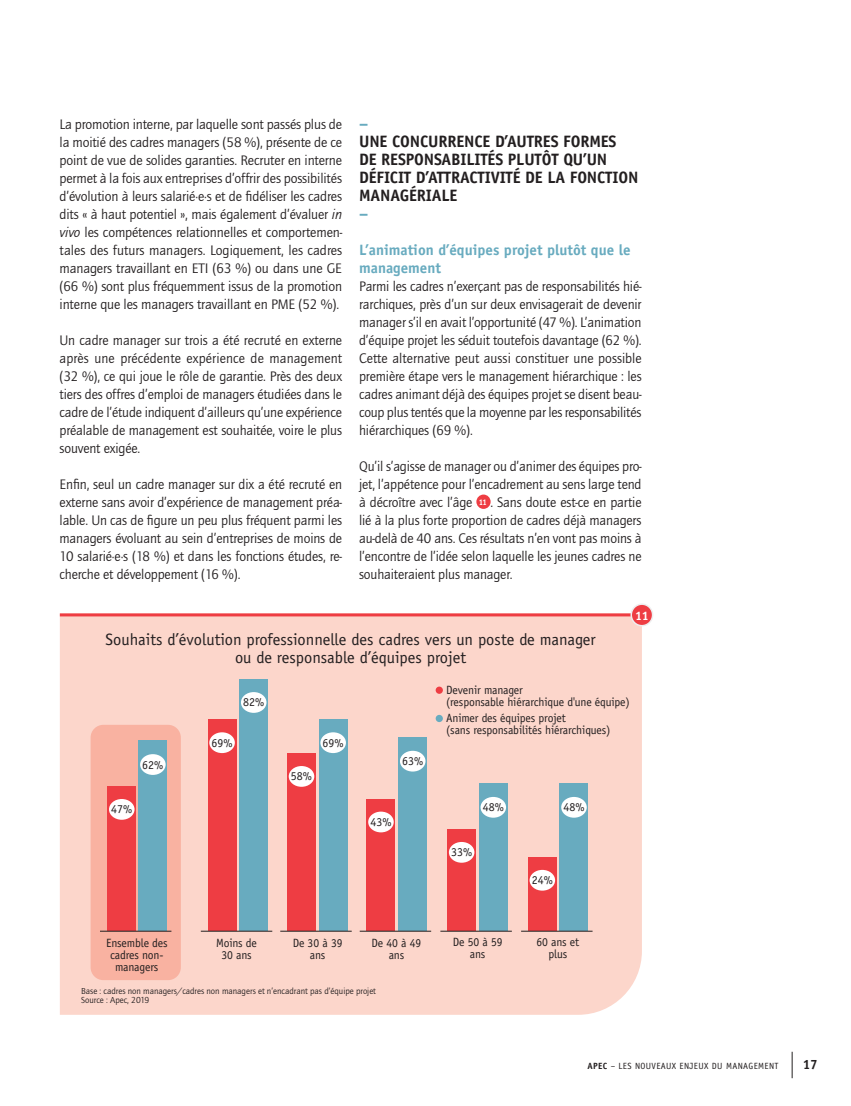
<style>
.page{position:relative;width:851px;height:1106px;background:#fff}
.page>*{position:absolute;margin:0;border:0;box-sizing:border-box;transform-origin:0 0}
.t1{font:700 16.5px/18px "Officina Sans";letter-spacing:-.01em;color:#231f20}
.t2{font:16.5px/18px "Officina Sans";color:#231f20;text-align:center}
.t3{font:700 16.5px "Officina Sans";color:#68abbf}
.t4{font:700 15px/18px "Officina Sans";color:#68abbf}
.t5{font:14.25px/18px "Quay Itc T";letter-spacing:-.01em;color:#231f20;text-align:justify}
.t6{font:700 13.5px "Officina Sans";color:#231f20}
.t7{font:700 12.3px "Officina Sans";color:#fff}
.t8{font:12px/12px "Officina Sans";letter-spacing:-.01em;color:#231f20;text-align:center}
.t9{font:9px/9px "Quay Itc T";color:#231f20}
.t10{font:9px "Officina Sans";letter-spacing:.04em;color:#231f20}
.s1{font-style:italic}
.s2{font-family:"Officina Sans";font-weight:700;font-size:8.25px;color:#fff}
.s3{font-weight:700}
</style>
<div class="page">
<svg style="left:791px;top:1051px;width:1px;height:27px"></svg>
<div style="left:60px;top:616px;width:581px;height:398px;background:#fcd6cb"></div>
<div style="left:91px;top:725px;width:90px;height:255px;background:#f9b2a1;border-radius:13px"></div>
<div style="left:476px;top:494px;width:14px;height:15px;background:#ee3d43;border-radius:50%"></div>
<hr style="left:60px;top:613px;width:581px;height:3px;background:#ee3d43">
<div style="left:631px;top:604px;width:21px;height:21px;background:#ee3d43;border-radius:50%"></div>
<div style="left:630px;top:603px;width:23px;height:23px;border:2px solid #eeeeef;border-radius:50%"></div>
<div style="left:108px;top:786px;width:28px;height:144px;background:#ee3d43"></div>
<div style="left:208px;top:719px;width:28px;height:211px;background:#ee3d43"></div>
<div style="left:287px;top:753px;width:28px;height:177px;background:#ee3d43"></div>
<div style="left:367px;top:799px;width:28px;height:131px;background:#ee3d43"></div>
<div style="left:447px;top:829px;width:28px;height:101px;background:#ee3d43"></div>
<div style="left:528px;top:857px;width:28px;height:73px;background:#ee3d43"></div>
<div style="left:139px;top:741px;width:28px;height:189px;background:#68abbf"></div>
<div style="left:240px;top:679px;width:28px;height:251px;background:#68abbf"></div>
<div style="left:319px;top:719px;width:28px;height:211px;background:#68abbf"></div>
<div style="left:398px;top:737px;width:28px;height:193px;background:#68abbf"></div>
<div style="left:479px;top:783px;width:28px;height:147px;background:#68abbf"></div>
<div style="left:560px;top:783px;width:28px;height:147px;background:#68abbf"></div>
<hr style="left:100px;top:930px;width:71px;height:1px;background:#231f20">
<hr style="left:201px;top:930px;width:71px;height:1px;background:#231f20">
<hr style="left:280px;top:930px;width:71px;height:1px;background:#231f20">
<hr style="left:359px;top:930px;width:72px;height:1px;background:#231f20">
<hr style="left:440px;top:930px;width:72px;height:1px;background:#231f20">
<hr style="left:521px;top:930px;width:71px;height:1px;background:#231f20">
<div style="left:109px;top:799px;width:25px;height:20px;background:#fff;border-radius:50%"></div>
<div style="left:140px;top:754px;width:26px;height:21px;background:#fff;border-radius:50%"></div>
<div style="left:209px;top:732px;width:26px;height:21px;background:#fff;border-radius:50%"></div>
<div style="left:241px;top:692px;width:25px;height:21px;background:#fff;border-radius:50%"></div>
<div style="left:289px;top:766px;width:25px;height:20px;background:#fff;border-radius:50%"></div>
<div style="left:320px;top:732px;width:26px;height:21px;background:#fff;border-radius:50%"></div>
<div style="left:368px;top:811px;width:25px;height:21px;background:#fff;border-radius:50%"></div>
<div style="left:400px;top:750px;width:25px;height:21px;background:#fff;border-radius:50%"></div>
<div style="left:449px;top:842px;width:25px;height:20px;background:#fff;border-radius:50%"></div>
<div style="left:529px;top:870px;width:26px;height:20px;background:#fff;border-radius:50%"></div>
<div style="left:561px;top:797px;width:25px;height:20px;background:#fff;border-radius:50%"></div>
<div style="left:480px;top:797px;width:26px;height:20px;background:#fff;border-radius:50%"></div>
<svg style="left:435px;top:686px;width:8px;height:8px"></svg>
<div style="left:435px;top:715px;width:8px;height:7px;background:#68abbf;border-radius:50%"></div>
<p class="t5" style="left:60px;top:115px;width:284px">La promotion interne, par laquelle sont passés plus de la moitié des cadres managers (58 %), présente de ce point de vue de solides garanties. Recruter en interne permet à la fois aux entreprises d’offrir des possibilités d’évolution à leurs salarié·e·s et de fidéliser les cadres dits « à haut potentiel », mais également d’évaluer <span class="s1">in vivo</span> les compétences relationnelles et comportemen&shy;tales des futurs managers. Logiquement, les cadres managers travaillant en ETI (63 %) ou dans une GE (66 %) sont plus fréquemment issus de la promotion interne que les managers travaillant en PME (52 %).</p>
<p class="t5" style="left:60px;top:331px;width:284px">Un cadre manager sur trois a été recruté en externe après une précédente expérience de management (32 %), ce qui joue le rôle de garantie. Près des deux tiers des offres d’emploi de managers étudiées dans le cadre de l’étude indiquent d’ailleurs qu’une expérience préalable de management est souhaitée, voire le plus souvent exigée.</p>
<p class="t5" style="left:60px;top:475px;width:284px">Enfin, seul un cadre manager sur dix a été recruté en externe sans avoir d’expérience de management préa&shy;lable. Un cas de figure un peu plus fréquent parmi les managers évoluant au sein d’entreprises de moins de 10 salarié·e·s (18 %) et dans les fonctions études, re&shy;cherche et développement (16 %).</p>
<p class="t3" style="left:359px;top:113px;width:11px">–</p>
<p class="t1" style="left:359px;top:132px;width:281px">UNE CONCURRENCE D’AUTRES FORMES<br>DE RESPONSABILITÉS PLUTÔT QU’UN<br>DÉFICIT D’ATTRACTIVITÉ DE LA FONCTION<br>MANAGÉRIALE</p>
<p class="t3" style="left:359px;top:203px;width:11px">–</p>
<p class="t4" style="left:359px;top:240px;width:273px">L’animation d’équipes projet plutôt que le management</p>
<p class="t5" style="left:359px;top:277px;width:284px">Parmi les cadres n’exerçant pas de responsabilités hié&shy;rarchiques, près d’un sur deux envisagerait de devenir manager s’il en avait l’opportunité (47 %). L’animation d’équipe projet les séduit toutefois davantage (62 %).<br>Cette alternative peut aussi constituer une possible première étape vers le management hiérarchique : les cadres animant déjà des équipes projet se disent beau&shy;coup plus tentés que la moyenne par les responsabilités hiérarchiques (69 %).</p>
<p class="t5" style="left:359px;top:457px;width:284px">Qu’il s’agisse de manager ou d’animer des équipes pro&shy;jet, l’appétence pour l’encadrement au sens large tend à décroître avec l’âge <span class="s2">11</span> . Sans doute est-ce en partie lié à la plus forte proportion de cadres déjà managers au-delà de 40 ans. Ces résultats n’en vont pas moins à l’encontre de l’idée selon laquelle les jeunes cadres ne souhaiteraient plus manager.</p>
<p class="t7" style="left:635px;top:608px;width:15px">11</p>
<p class="t2" style="left:105px;top:631px;width:491px">Souhaits d’évolution professionnelle des cadres vers un poste de manager ou de responsable d’équipes projet</p>
<p class="t8" style="left:142px;top:758px;width:23px">62%</p>
<p class="t8" style="left:111px;top:803px;width:23px">47%</p>
<p class="t8" style="left:243px;top:696px;width:23px">82%</p>
<p class="t8" style="left:211px;top:736px;width:23px">69%</p>
<p class="t8" style="left:291px;top:770px;width:23px">58%</p>
<p class="t8" style="left:322px;top:736px;width:23px">69%</p>
<p class="t8" style="left:402px;top:755px;width:23px">63%</p>
<p class="t8" style="left:370px;top:816px;width:23px">43%</p>
<p class="t8" style="left:446px;top:683px;width:185px;text-align:left">Devenir manager<br>(responsable hiérarchique d'une équipe)</p>
<p class="t8" style="left:446px;top:712px;width:166px;text-align:left">Animer des équipes projet<br>(sans responsabilités hiérarchiques)</p>
<p class="t8" style="left:482px;top:801px;width:23px">48%</p>
<p class="t8" style="left:563px;top:801px;width:23px">48%</p>
<p class="t8" style="left:451px;top:846px;width:23px">33%</p>
<p class="t8" style="left:531px;top:874px;width:23px">24%</p>
<p class="t8" style="left:106px;top:937px;width:63px">Ensemble des cadres non&shy;managers</p>
<p class="t8" style="left:216px;top:937px;width:42px">Moins de<br>30 ans</p>
<p class="t8" style="left:292px;top:937px;width:51px">De 30 à 39 ans</p>
<p class="t8" style="left:371px;top:937px;width:51px">De 40 à 49 ans</p>
<p class="t8" style="left:452px;top:936px;width:51px">De 50 à 59 ans</p>
<p class="t8" style="left:536px;top:936px;width:44px">60 ans et plus</p>
<p class="t9" style="left:81px;top:986px;width:296px">Base : cadres non managers/cadres non managers et n’encadrant pas d’équipe projet<br>Source : Apec, 2019</p>
<p class="t10" style="left:587px;top:1060px;width:193px"><span class="s3">APEC</span> – LES NOUVEAUX ENJEUX DU MANAGEMENT</p>
<p class="t6" style="left:802px;top:1055px;width:17px">17</p>
</div>
